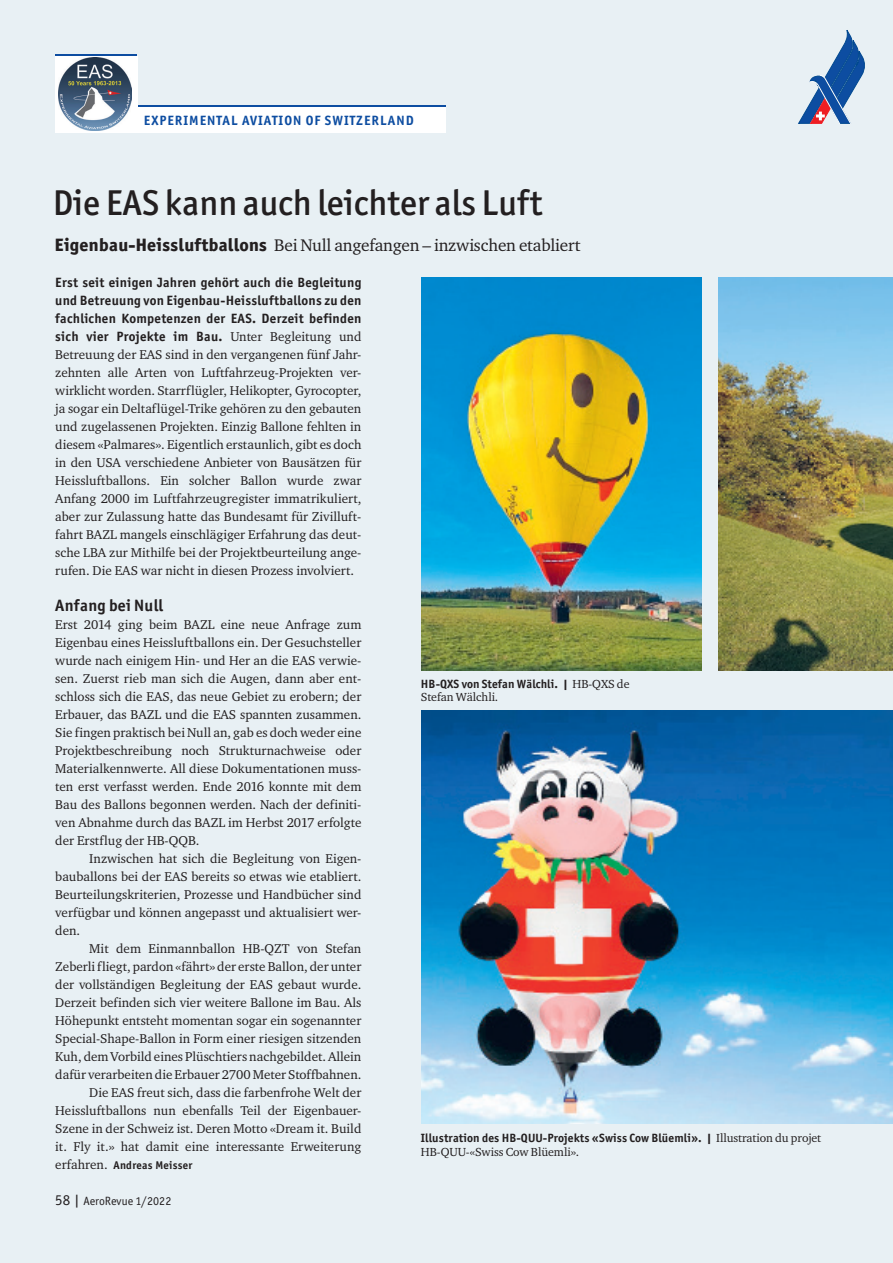
<style>
.page{position:relative;width:893px;height:1263px;background:#e8f0f4}
.page>*{position:absolute;margin:0;border:0;box-sizing:border-box;transform-origin:0 0}
.Head-News_24_24_med{font:500 36px "Officina San ITC";color:#231f20}
.Lead-News_12_12_reg{font:17.25px "Charter ITC";letter-spacing:-.01em;color:#231f20}
.Untertitel_11_12_bo{font:700 16.5px "Officina San ITC";letter-spacing:.02em;color:#231f20}
.Body_oE{font:700 13.5px/18px "Officina San ITC";letter-spacing:.02em;color:#231f20;text-align:justify}
.t1{font:700 13.5px "Officina San ITC";letter-spacing:.075em;color:#0d4da1}
.Body_oE-2{font:13.2px/18px "Charter ITC";color:#231f20;text-align:justify}
.Body_mE{font:13.2px/18px "Charter ITC";color:#231f20;text-align:justify}
.Legende_8_9_bold{font:700 12px/13.5px "Officina San ITC";letter-spacing:.01em;color:#231f20}
.t2{font:12px "Officina San ITC";letter-spacing:.01em;color:#231f20}
.Body_mE-2{font:700 11.25px "Officina San ITC";letter-spacing:.02em;color:#231f20}
.s1{font-family:"Officina San ITC";font-weight:800;font-size:18px}
.s2{font-family:"Charter ITC";font-weight:400;font-size:13.2px}
.s3{font-size:15px}
.s4{font-family:"Charter ITC";font-weight:400}
</style>
<div class="page">
<img style="left:719px;top:278px;width:174px;height:392px">
<svg style="left:798px;top:30px;width:67px;height:94px"></svg>
<div style="left:55px;top:54px;width:82px;height:40px;background:#0d4da1"></div>
<div style="left:136px;top:105px;width:310px;height:15px;background:#0d4da1"></div>
<div style="left:55px;top:56px;width:82px;height:77px;background:#fff"></div>
<img style="left:58px;top:58px;width:73px;height:73px">
<div style="left:135px;top:107px;width:311px;height:26px;background:#fff"></div>
<img style="left:422px;top:278px;width:280px;height:392px">
<img style="left:422px;top:710px;width:471px;height:414px">
<p class="t1" style="left:144px;top:112px;width:271px">EXPERIMENTAL AVIATION OF SWITZERLAND</p>
<p class="Head-News_24_24_med" style="left:53px;top:182px;width:491px">Die EAS kann auch leichter als Luft</p>
<p class="Lead-News_12_12_reg" style="left:55px;top:235px;width:527px"><span class="s1">Eigenbau-Heissluftballons</span> Bei Null angefangen – inzwischen etabliert</p>
<p class="Body_oE" style="left:55px;top:274px;width:308px">Erst seit einigen Jahren gehört auch die Begleitung und Betreuung von Eigenbau-Heissluftballons zu den fachlichen Kompetenzen der EAS. Derzeit befinden sich vier Projekte im Bau. <span class="s2">Unter Begleitung und</span></p>
<p class="Body_oE-2" style="left:55px;top:345px;width:308px">Betreuung der EAS sind in den vergangenen fünf Jahr&shy;zehnten alle Arten von Luftfahrzeug-Projekten ver&shy;wirklicht worden. Starrflügler, Helikopter, Gyrocopter, ja sogar ein Deltaflügel-Trike gehören zu den gebauten und zugelassenen Projekten. Einzig Ballone fehlten in diesem «Palmares». Eigentlich erstaunlich, gibt es doch in den USA verschiedene Anbieter von Bausätzen für Heissluftballons. Ein solcher Ballon wurde zwar Anfang 2000 im Luftfahrzeugregister immatrikuliert, aber zur Zulassung hatte das Bundesamt für Zivilluft&shy;fahrt BAZL mangels einschlägiger Erfahrung das deut&shy;sche LBA zur Mithilfe bei der Projektbeurteilung ange&shy;rufen. Die EAS war nicht in diesen Prozess involviert.</p>
<p class="Untertitel_11_12_bo" style="left:55px;top:595px;width:109px">Anfang bei Null</p>
<p class="Body_oE-2" style="left:55px;top:615px;width:308px">Erst 2014 ging beim BAZL eine neue Anfrage zum Eigenbau eines Heissluftballons ein. Der Gesuchsteller wurde nach einigem Hin- und Her an die EAS verwie&shy;sen. Zuerst rieb man sich die Augen, dann aber ent&shy;schloss sich die EAS, das neue Gebiet zu erobern; der Erbauer, das BAZL und die EAS spannten zusammen.<br>Sie fingen praktisch bei Null an, gab es doch weder eine Projektbeschreibung noch Strukturnachweise oder Materialkennwerte. All diese Dokumentationen muss&shy;ten erst verfasst werden. Ende 2016 konnte mit dem Bau des Ballons begonnen werden. Nach der definiti&shy;ven Abnahme durch das BAZL im Herbst 2017 erfolgte der Erstflug der HB-QQB.</p>
<p class="Body_mE" style="left:55px;top:849px;width:308px;text-indent:34px">Inzwischen hat sich die Begleitung von Eigen&shy;bauballons bei der EAS bereits so etwas wie etabliert.<br>Beurteilungskriterien, Prozesse und Handbücher sind verfügbar und können angepasst und aktualisiert wer&shy;den.</p>
<p class="Body_mE" style="left:55px;top:939px;width:308px;text-indent:34px">Mit dem Einmannballon HB-QZT von Stefan Zeberli fliegt, pardon «fährt» der erste Ballon, der unter der vollständigen Begleitung der EAS gebaut wurde.<br>Derzeit befinden sich vier weitere Ballone im Bau. Als Höhepunkt entsteht momentan sogar ein sogenannter Special-Shape-Ballon in Form einer riesigen sitzenden Kuh, dem Vorbild eines Plüschtiers nachgebildet. Allein dafür verarbeiten die Erbauer 2700 Meter Stoffbahnen.</p>
<p class="Body_mE" style="left:55px;top:1083px;width:308px;text-indent:34px">Die EAS freut sich, dass die farbenfrohe Welt der Heissluftballons nun ebenfalls Teil der Eigenbauer-Szene in der Schweiz ist. Deren Motto «Dream it. Build it. Fly it.» hat damit eine interessante Erweiterung</p>
<p class="Body_mE-2" style="left:55px;top:1158px;width:139px"><span class="s2">erfahren.</span> Andreas Meisser</p>
<p class="t2" style="left:55px;top:1194px;width:118px"><span class="s3">58 |</span> AeroRevue 1/2022</p>
<p class="Legende_8_9_bold" style="left:421px;top:677px;width:210px">HB-QXS von Stefan Wälchli. | <span class="s4">HB-QXS de<br>Stefan Wälchli.</span></p>
<p class="Legende_8_9_bold" style="left:421px;top:1131px;width:402px">Illustration des HB-QUU-Projekts «Swiss Cow Blüemli». | <span class="s4">Illustration du projet<br>HB-QUU-«Swiss Cow Blüemli».</span></p>
</div>
